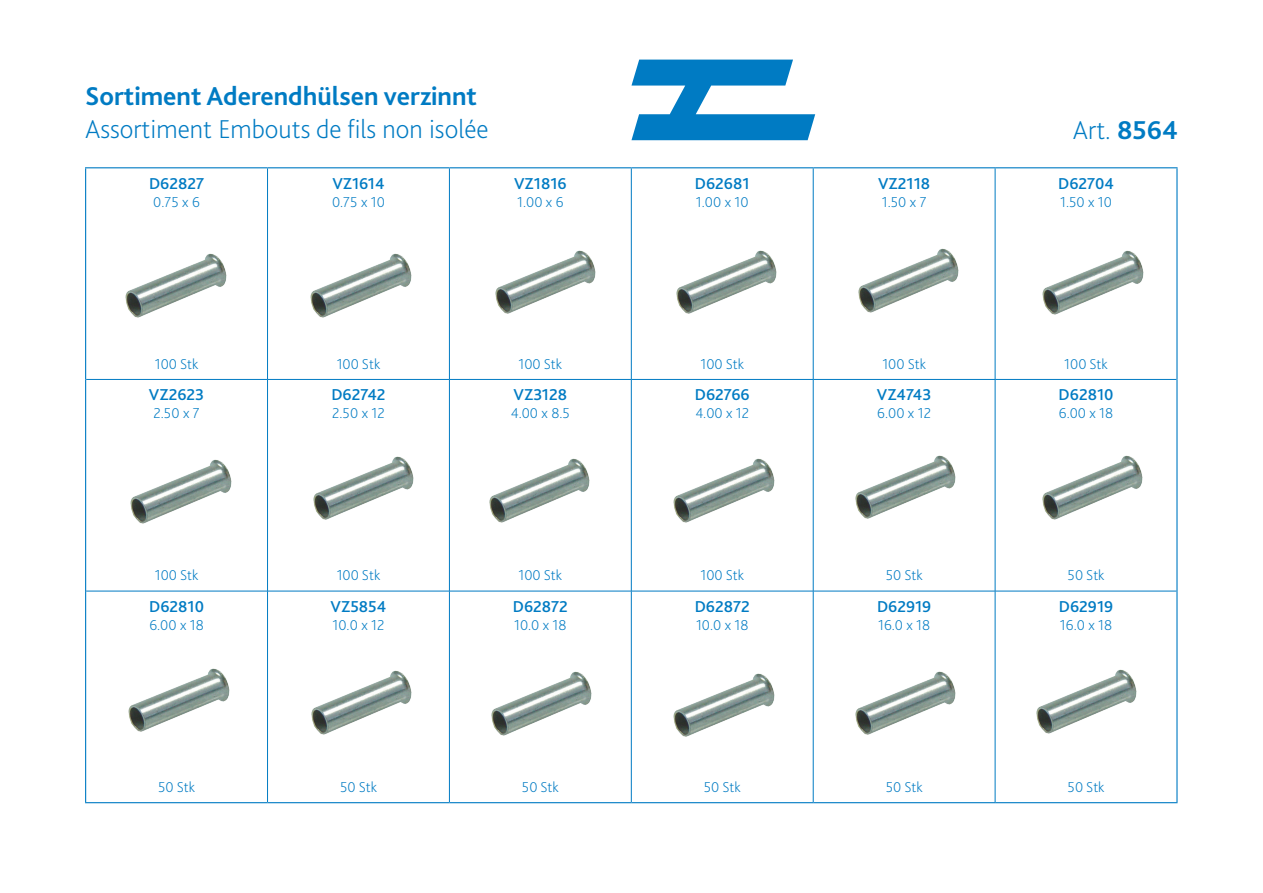
<style>
.page{position:relative;width:1263px;height:893px;background:#fff}
.page>*{position:absolute;margin:0;border:0;box-sizing:border-box;transform-origin:0 0}
.t1{font:200 27px "Bliss 2";color:#007bc3}
.t2{font:700 27px "Bliss 2";color:#007bc3}
.t3{font:500 16.5px "Bliss 2";color:#007bc3}
.t4{font:200 15px "Bliss 2";color:#007bc3}
.s1{font-weight:700}
</style>
<div class="page">
<img style="left:125px;top:253px;width:102px;height:65px">
<img style="left:310px;top:253px;width:102px;height:65px">
<img style="left:495px;top:250px;width:101px;height:64px">
<img style="left:676px;top:250px;width:101px;height:64px">
<img style="left:858px;top:248px;width:101px;height:65px">
<img style="left:1042px;top:250px;width:102px;height:65px">
<img style="left:130px;top:459px;width:102px;height:65px">
<img style="left:128px;top:668px;width:102px;height:64px">
<img style="left:313px;top:456px;width:101px;height:64px">
<img style="left:489px;top:458px;width:101px;height:65px">
<img style="left:673px;top:458px;width:102px;height:65px">
<img style="left:855px;top:455px;width:101px;height:64px">
<img style="left:1042px;top:455px;width:101px;height:65px">
<img style="left:311px;top:670px;width:101px;height:65px">
<img style="left:491px;top:671px;width:101px;height:65px">
<img style="left:673px;top:673px;width:102px;height:64px">
<img style="left:855px;top:671px;width:101px;height:64px">
<img style="left:1036px;top:669px;width:101px;height:65px">
<svg style="left:631px;top:60px;width:184px;height:80px"></svg>
<hr style="left:267px;top:168px;width:1px;height:211px;background:#007bc3">
<hr style="left:449px;top:168px;width:1px;height:211px;background:#007bc3">
<hr style="left:631px;top:168px;width:1px;height:211px;background:#007bc3">
<hr style="left:813px;top:168px;width:1px;height:211px;background:#007bc3">
<hr style="left:995px;top:168px;width:1px;height:211px;background:#007bc3">
<hr style="left:86px;top:379px;width:181px;height:1px;background:#007bc3">
<hr style="left:268px;top:379px;width:181px;height:1px;background:#007bc3">
<hr style="left:267px;top:380px;width:1px;height:211px;background:#007bc3">
<hr style="left:449px;top:379px;width:182px;height:1px;background:#007bc3">
<hr style="left:449px;top:380px;width:1px;height:211px;background:#007bc3">
<hr style="left:631px;top:379px;width:182px;height:1px;background:#007bc3">
<hr style="left:631px;top:380px;width:1px;height:211px;background:#007bc3">
<hr style="left:813px;top:379px;width:182px;height:1px;background:#007bc3">
<hr style="left:813px;top:380px;width:1px;height:211px;background:#007bc3">
<hr style="left:995px;top:379px;width:181px;height:1px;background:#007bc3">
<hr style="left:995px;top:380px;width:1px;height:211px;background:#007bc3">
<hr style="left:86px;top:591px;width:181px;height:1px;background:#007bc3">
<hr style="left:268px;top:591px;width:181px;height:1px;background:#007bc3">
<hr style="left:267px;top:591px;width:1px;height:211px;background:#007bc3">
<hr style="left:449px;top:591px;width:182px;height:1px;background:#007bc3">
<hr style="left:449px;top:591px;width:1px;height:211px;background:#007bc3">
<hr style="left:631px;top:591px;width:182px;height:1px;background:#007bc3">
<hr style="left:631px;top:591px;width:1px;height:211px;background:#007bc3">
<hr style="left:813px;top:591px;width:182px;height:1px;background:#007bc3">
<hr style="left:813px;top:591px;width:1px;height:211px;background:#007bc3">
<hr style="left:995px;top:591px;width:181px;height:1px;background:#007bc3">
<hr style="left:995px;top:591px;width:1px;height:211px;background:#007bc3">
<hr style="left:85px;top:167px;width:182px;height:1px;background:#007bc3">
<hr style="left:85px;top:168px;width:1px;height:211px;background:#007bc3">
<hr style="left:268px;top:167px;width:181px;height:1px;background:#007bc3">
<hr style="left:449px;top:167px;width:182px;height:1px;background:#007bc3">
<hr style="left:631px;top:167px;width:182px;height:1px;background:#007bc3">
<hr style="left:813px;top:167px;width:182px;height:1px;background:#007bc3">
<hr style="left:995px;top:167px;width:182px;height:1px;background:#007bc3">
<hr style="left:1176px;top:168px;width:1px;height:211px;background:#007bc3">
<hr style="left:85px;top:379px;width:1px;height:212px;background:#007bc3">
<hr style="left:1176px;top:379px;width:1px;height:212px;background:#007bc3">
<hr style="left:85px;top:591px;width:1px;height:211px;background:#007bc3">
<hr style="left:1176px;top:591px;width:1px;height:211px;background:#007bc3">
<hr style="left:85px;top:802px;width:182px;height:1px;background:#007bc3">
<hr style="left:268px;top:802px;width:181px;height:1px;background:#007bc3">
<hr style="left:449px;top:802px;width:182px;height:1px;background:#007bc3">
<hr style="left:631px;top:802px;width:182px;height:1px;background:#007bc3">
<hr style="left:813px;top:802px;width:182px;height:1px;background:#007bc3">
<hr style="left:995px;top:802px;width:182px;height:1px;background:#007bc3">
<p class="t2" style="left:85px;top:79px;width:393px">Sortiment Aderendhülsen verzinnt</p>
<p class="t1" style="left:85px;top:112px;width:405px">Assortiment Embouts de fils non isolée</p>
<p class="t1" style="left:1073px;top:113px;width:107px">Art. <span class="s1">8564</span></p>
<p class="t3" style="left:149px;top:173px;width:57px">D62827</p>
<p class="t4" style="left:153px;top:192px;width:48px">0.75 x 6</p>
<p class="t3" style="left:332px;top:173px;width:54px">VZ1614</p>
<p class="t4" style="left:332px;top:192px;width:54px">0.75 x 10</p>
<p class="t3" style="left:514px;top:173px;width:54px">VZ1816</p>
<p class="t4" style="left:517px;top:192px;width:48px">1.00 x 6</p>
<p class="t3" style="left:695px;top:173px;width:56px">D62681</p>
<p class="t4" style="left:696px;top:192px;width:54px">1.00 x 10</p>
<p class="t3" style="left:878px;top:173px;width:54px">VZ2118</p>
<p class="t4" style="left:882px;top:192px;width:46px">1.50 x 7</p>
<p class="t3" style="left:1058px;top:173px;width:57px">D62704</p>
<p class="t4" style="left:1060px;top:192px;width:53px">1.50 x 10</p>
<p class="t4" style="left:155px;top:354px;width:45px">100 Stk</p>
<p class="t4" style="left:337px;top:354px;width:45px">100 Stk</p>
<p class="t4" style="left:519px;top:354px;width:45px">100 Stk</p>
<p class="t4" style="left:700px;top:354px;width:45px">100 Stk</p>
<p class="t4" style="left:882px;top:354px;width:45px">100 Stk</p>
<p class="t4" style="left:1064px;top:354px;width:45px">100 Stk</p>
<p class="t3" style="left:149px;top:385px;width:57px">VZ2623</p>
<p class="t4" style="left:154px;top:404px;width:48px">2.50 x 7</p>
<p class="t3" style="left:331px;top:385px;width:56px">D62742</p>
<p class="t4" style="left:332px;top:404px;width:54px">2.50 x 12</p>
<p class="t3" style="left:514px;top:385px;width:55px">VZ3128</p>
<p class="t4" style="left:511px;top:404px;width:61px">4.00 x 8.5</p>
<p class="t3" style="left:695px;top:385px;width:56px">D62766</p>
<p class="t4" style="left:695px;top:404px;width:55px">4.00 x 12</p>
<p class="t3" style="left:877px;top:385px;width:56px">VZ4743</p>
<p class="t4" style="left:877px;top:404px;width:55px">6.00 x 12</p>
<p class="t3" style="left:1058px;top:385px;width:56px">D62810</p>
<p class="t4" style="left:1059px;top:404px;width:56px">6.00 x 18</p>
<p class="t4" style="left:155px;top:566px;width:45px">100 Stk</p>
<p class="t4" style="left:337px;top:566px;width:45px">100 Stk</p>
<p class="t4" style="left:519px;top:566px;width:45px">100 Stk</p>
<p class="t4" style="left:700px;top:566px;width:45px">100 Stk</p>
<p class="t4" style="left:886px;top:566px;width:38px">50 Stk</p>
<p class="t4" style="left:1067px;top:566px;width:38px">50 Stk</p>
<p class="t3" style="left:149px;top:596px;width:56px">D62810</p>
<p class="t4" style="left:149px;top:616px;width:56px">6.00 x 18</p>
<p class="t3" style="left:331px;top:596px;width:57px">VZ5854</p>
<p class="t4" style="left:333px;top:616px;width:53px">10.0 x 12</p>
<p class="t3" style="left:513px;top:596px;width:57px">D62872</p>
<p class="t4" style="left:514px;top:616px;width:54px">10.0 x 18</p>
<p class="t3" style="left:695px;top:596px;width:57px">D62872</p>
<p class="t4" style="left:696px;top:616px;width:54px">10.0 x 18</p>
<p class="t3" style="left:877px;top:596px;width:56px">D62919</p>
<p class="t4" style="left:878px;top:616px;width:54px">16.0 x 18</p>
<p class="t3" style="left:1059px;top:596px;width:56px">D62919</p>
<p class="t4" style="left:1060px;top:616px;width:54px">16.0 x 18</p>
<p class="t4" style="left:158px;top:778px;width:38px">50 Stk</p>
<p class="t4" style="left:340px;top:778px;width:38px">50 Stk</p>
<p class="t4" style="left:522px;top:778px;width:38px">50 Stk</p>
<p class="t4" style="left:704px;top:778px;width:38px">50 Stk</p>
<p class="t4" style="left:886px;top:778px;width:38px">50 Stk</p>
<p class="t4" style="left:1067px;top:778px;width:38px">50 Stk</p>
</div>
